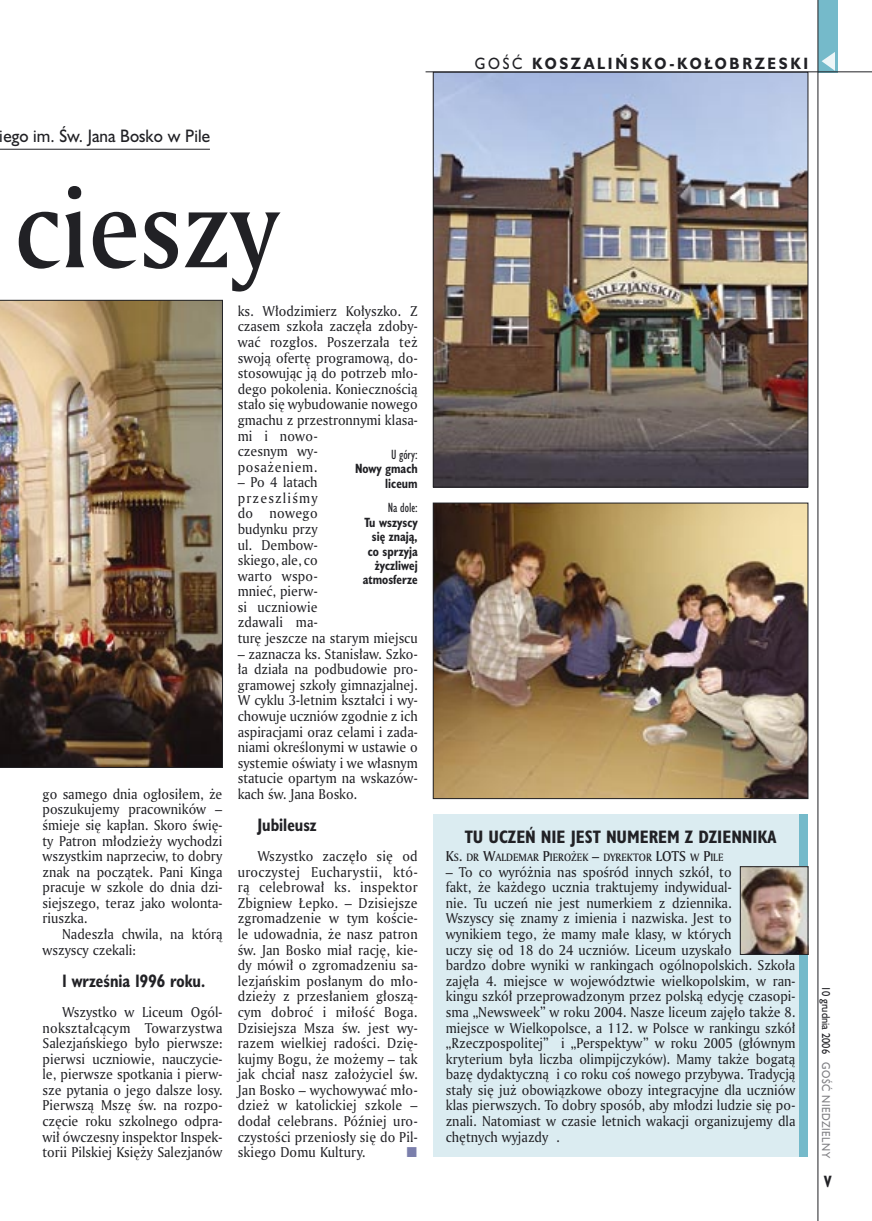
<style>
.page{position:relative;width:872px;height:1221px;background:#fff}
.page>*{position:absolute;margin:0;border:0;box-sizing:border-box;transform-origin:0 0}
.t1{font:108px "Amerigo Md PL";color:#212125;scale:.9 1}
._04-2_tytul_ramki{font:700 16.5px "Humanst 521 Cn PL";color:#212125}
._04_srodtytul_HuCB_11_pt{font:700 16.5px "Humanst 521 Cn PL";color:#212125;scale:.94 1}
.t2{font:16.5px "Humanst 521 PL";color:#212125;scale:.94 1}
._15b_temat_prawo{font:700 15px "Humanst 521 PL";letter-spacing:.2em;color:#212125;scale:.9 1}
._17_pagina_prawa{font:700 15px "Humanst 521 Cn PL";color:#212125;scale:.94 1}
._01_body_tekst{font:13.8px/15.6px "Amerigo PL";color:#212125;text-align:justify;scale:.94 1}
._03-4_body_liturgii{font:13.8px/15.6px "Amerigo PL";color:#212125;scale:.94 1}
._09_podpis_zdjecia_HuCnB{font:700 12.3px/14.4px "Humanst 521 Cn PL";color:#212125;text-align:right;scale:.94 1}
._19a_data_prawa_GOSC{font:10.5px "Humanst 521 PL";letter-spacing:.05em;color:#7f7f83;scale:.9 1}
._19_data_prawa{font:10.5px "Humanst 521 PL";color:#212125;scale:.9 1}
._03-4_body_liturgii-2{font:10.35px "Amerigo Md PL";color:#212125;scale:.94 1}
.s1{font-weight:400}
.s2{font-size:13.8px}
</style>
<div class="page">
<div style="left:818px;top:0;width:19px;height:72px;background:#75baca"></div>
<hr style="left:817px;top:0;width:1px;height:1220px;background:#212125">
<svg style="left:821px;top:52px;width:14px;height:19px"></svg>
<hr style="left:425px;top:72px;width:447px;height:1px;background:#212125">
<hr style="left:0;top:149px;width:210px;height:1px;background:#212125">
<div style="left:433px;top:814px;width:374px;height:342px;background:#dbecf1"></div>
<div style="left:799px;top:814px;width:9px;height:342px;background:#75baca"></div>
<img style="left:742px;top:868px;width:64px;height:84px">
<div style="left:740px;top:866px;width:68px;height:88px;border:1px solid #212125"></div>
<img style="left:0;top:300px;width:223px;height:467px">
<img style="left:435px;top:74px;width:371px;height:411px">
<div style="left:433px;top:72px;width:375px;height:415px;border:1px solid #212125"></div>
<img style="left:435px;top:505px;width:371px;height:291px">
<div style="left:433px;top:503px;width:375px;height:295px;border:1px solid #212125"></div>
<p class="t2" style="left:0;top:125px;width:225px">iego im. Św. Jana Bosko w Pile</p>
<h1 class="t1" style="left:15px;top:156px;width:295px">cieszy</h1>
<p class="_01_body_tekst" style="left:43px;top:785px;width:193px">go samego dnia ogłosiłem, że poszukujemy pracowników – śmieje się kapłan. Skoro świę&shy;ty Patron młodzieży wychodzi wszystkim naprzeciw, to dobry znak na początek. Pani Kinga pracuje w szkole do dnia dzi&shy;siejszego, teraz jako wolonta&shy;riuszka.</p>
<p class="_01_body_tekst" style="left:43px;top:925px;width:193px;text-indent:20px">Nadeszła chwila, na którą wszyscy czekali:</p>
<p class="_04_srodtytul_HuCB_11_pt" style="left:62px;top:969px;width:154px">1 września 1996 roku.</p>
<p class="_01_body_tekst" style="left:43px;top:1003px;width:193px;text-indent:20px">Wszystko w Liceum Ogól&shy;nokształcącym Towarzystwa Salezjańskiego było pierwsze: pierwsi uczniowie, nauczycie&shy;le, pierwsze spotkania i pierw&shy;sze pytania o jego dalsze losy.<br>Pierwszą Mszę św. na rozpo&shy;częcie roku szkolnego odpra&shy;wił ówczesny inspektor Inspek&shy;torii Pilskiej Księży Salezjanów</p>
<p class="_01_body_tekst" style="left:238px;top:303px;width:193px;text-align:left">ks. Włodzimierz Kołyszko. Z czasem szkoła zaczęła zdoby&shy;wać rozgłos. Poszerzała też swoją ofertę programową, do&shy;stosowując ją do potrzeb mło&shy;dego pokolenia. Koniecznością stało się wybudowanie nowego gmachu z przestronnymi klasa&shy;mi i nowo-<br>czesnym wy-<br>posażeniem.</p>
<p class="_01_body_tekst" style="left:238px;top:474px;width:193px;text-align:left">– Po 4 latach<br>przeszliśmy<br>do nowego<br>budynku przy<br>ul. Dembow-<br>skiego, ale, co<br>warto wspo-<br>mnieć, pierw-<br>si uczniowie<br>zdawali ma-<br>turę jeszcze na starym miejscu</p>
<p class="_01_body_tekst" style="left:238px;top:645px;width:193px">– zaznacza ks. Stanisław. Szko&shy;ła działa na podbudowie pro&shy;gramowej szkoły gimnazjalnej.<br>W cyklu 3-letnim kształci i wy&shy;chowuje uczniów zgodnie z ich aspiracjami oraz celami i zada&shy;niami określonymi w ustawie o systemie oświaty i we własnym statucie opartym na wskazów&shy;kach św. Jana Bosko.</p>
<p class="_04_srodtytul_HuCB_11_pt" style="left:257px;top:813px;width:65px">Jubileusz</p>
<p class="_01_body_tekst" style="left:238px;top:848px;width:193px;text-indent:20px">Wszystko zaczęło się od uroczystej Eucharystii, któ&shy;rą celebrował ks. inspektor Zbigniew Łepko. – Dzisiejsze zgromadzenie w tym koście&shy;le udowadnia, że nasz patron św. Jan Bosko miał rację, kie&shy;dy mówił o zgromadzeniu sa&shy;lezjańskim posłanym do mło&shy;dzieży z przesłaniem głoszą&shy;cym dobroć i miłość Boga.<br>Dzisiejsza Msza św. jest wy&shy;razem wielkiej radości. Dzię&shy;kujmy Bogu, że możemy – tak jak chciał nasz założyciel św.<br>Jan Bosko – wychowywać mło&shy;dzież w katolickiej szkole – dodał celebrans. Później uro&shy;czystości przeniosły się do Pil&shy;skiego Domu Kultury.</p>
<p class="_09_podpis_zdjecia_HuCnB" style="left:355px;top:446px;width:68px"><span class="s1">U góry:<br></span>Nowy gmach liceum</p>
<p class="_09_podpis_zdjecia_HuCnB" style="left:363px;top:500px;width:60px"><span class="s1">Na dole:<br></span>Tu wszyscy się znają, co sprzyja życzliwej atmosferze</p>
<p class="_15b_temat_prawo" style="left:475px;top:53px;width:372px"><span class="s1">GOŚĆ</span> KOSZALIŃSKO-KOŁOBRZESKI</p>
<p class="_04-2_tytul_ramki" style="left:465px;top:825px;width:313px">TU UCZEŃ NIE JEST NUMEREM Z DZIENNIKA</p>
<p class="_03-4_body_liturgii-2" style="left:446px;top:850px;width:297px"><span class="s2">K</span>S<span class="s2">.</span> DR <span class="s2">W</span>ALDEMAR <span class="s2">P</span>IEROŻEK <span class="s2">–</span> DYREKTOR <span class="s2">LOTS</span> W <span class="s2">P</span>ILE</p>
<p class="_03-4_body_liturgii" style="left:446px;top:863px;width:373px">– To co wyróżnia nas spośród innych szkół, to<br>fakt, że każdego ucznia traktujemy indywidual-<br>nie. Tu uczeń nie jest numerkiem z dziennika.<br>Wszyscy się znamy z imienia i nazwiska. Jest to<br>wynikiem tego, że mamy małe klasy, w których<br>uczy się od 18 do 24 uczniów. Liceum uzyskało<br>bardzo dobre wyniki w rankingach ogólnopolskich. Szkoła zajęła 4. miejsce w województwie wielkopolskim, w ran&shy;kingu szkół przeprowadzonym przez polską edycję czasopi&shy;sma „Newsweek” w roku 2004. Nasze liceum zajęło także 8. miejsce w Wielkopolsce, a 112. w Polsce w rankingu szkół „Rzeczpospolitej” i „Perspektyw” w roku 2005 (głównym kryterium była liczba olimpijczyków). Mamy także bogatą bazę dydaktyczną i co roku coś nowego przybywa. Tradycją stały się już obowiązkowe obozy integracyjne dla uczniów klas pierwszych. To dobry sposób, aby młodzi ludzie się po&shy;znali. Natomiast w czasie letnich wakacji organizujemy dla chętnych wyjazdy .</p>
<p class="_19_data_prawa" style="left:833px;top:985px;width:77px;rotate:90deg">10 grudnia 2006</p>
<p class="_19a_data_prawa_GOSC" style="left:833px;top:1062px;width:108px;rotate:90deg">GOŚĆ NIEDZIELNY</p>
<p class="_17_pagina_prawa" style="left:824px;top:1171px;width:9px">V</p>
</div>
